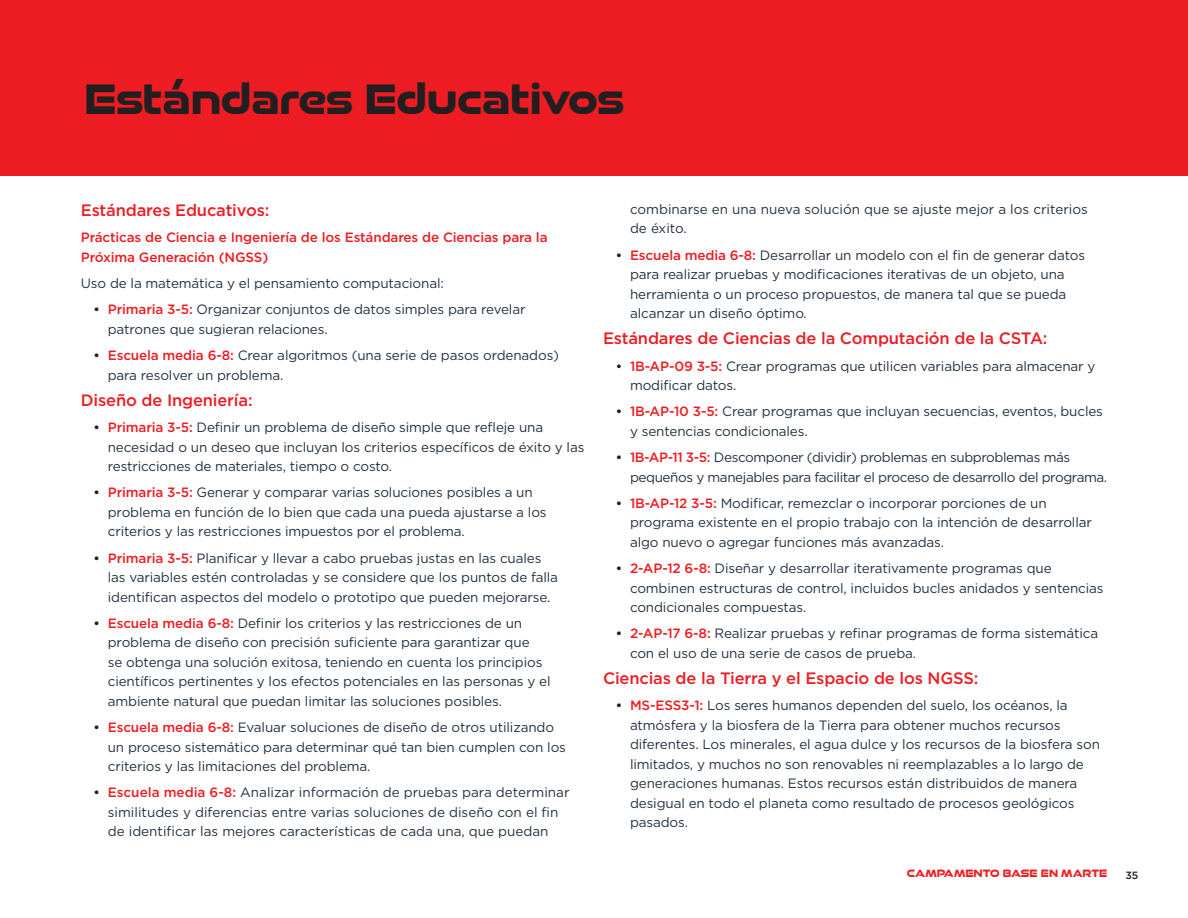
<style>
.page{position:relative;width:1188px;height:918px;background:#fff}
.page>*{position:absolute;margin:0;border:0;box-sizing:border-box;transform-origin:0 0}
.t1{font:700 45px "Good Timing Rg";letter-spacing:-.01em;color:#231f20}
.t2{font:500 16.5px "Gotham";letter-spacing:-.01em;color:#ee1d23}
.t3{font:13.5px/19.5px "Gotham";letter-spacing:-.01em;color:#213242}
.t4{font:13.5px/19.5px "Gotham";letter-spacing:-.03em;color:#213242}
.t5{font:500 13.5px/19.5px "Gotham";letter-spacing:-.01em;color:#ee1d23}
.t6{font:700 11.25px "Good Timing Rg";color:#ee1d23}
.t7{font:500 10.5px "Gotham";color:#231f20}
.s1{font-family:"Myriad Pro";font-size:18px;color:#231f20}
.s2{font-weight:500;color:#ee1d23}
</style>
<div class="page">
<div style="left:0;top:0;width:1188px;height:176px;background:#ee1d23"></div>
<p class="t1" style="left:84px;top:61px;width:542px">Estándares Educativos</p>
<p class="t2" style="left:81px;top:200px;width:190px">Estándares Educativos:</p>
<p class="t5" style="left:81px;top:228px;width:468px">Prácticas de Ciencia e Ingeniería de los Estándares de Ciencias para la<br>Próxima Generación (NGSS)</p>
<p class="t3" style="left:81px;top:273px;width:365px">Uso de la matemática y el pensamiento computacional:</p>
<p class="t3" style="left:108px;top:300px;width:419px;text-indent:-14px"><span class="s1">•</span> <span class="s2">Primaria 3-5:</span> Organizar conjuntos de datos simples para revelar patrones que sugieran relaciones.</p>
<p class="t3" style="left:108px;top:345px;width:453px;text-indent:-14px"><span class="s1">•</span> <span class="s2">Escuela media 6-8:</span> Crear algoritmos (una serie de pasos ordenados) para resolver un problema.</p>
<p class="t2" style="left:81px;top:389px;width:173px">Diseño de Ingeniería:</p>
<p class="t3" style="left:108px;top:417px;width:478px;text-indent:-14px"><span class="s1">•</span> <span class="s2">Primaria 3-5:</span> Definir un problema de diseño simple que refleje una necesidad o un deseo que incluyan los criterios específicos de éxito y las restricciones de materiales, tiempo o costo.</p>
<p class="t3" style="left:108px;top:483px;width:440px;text-indent:-14px"><span class="s1">•</span> <span class="s2">Primaria 3-5:</span> Generar y comparar varias soluciones posibles a un problema en función de lo bien que cada una pueda ajustarse a los criterios y las restricciones impuestos por el problema.</p>
<p class="t3" style="left:108px;top:548px;width:452px;text-indent:-14px"><span class="s1">•</span> <span class="s2">Primaria 3-5:</span> Planificar y llevar a cabo pruebas justas en las cuales las variables estén controladas y se considere que los puntos de falla identifican aspectos del modelo o prototipo que pueden mejorarse.</p>
<p class="t3" style="left:108px;top:613px;width:444px;text-indent:-14px"><span class="s1">•</span> <span class="s2">Escuela media 6-8:</span> Definir los criterios y las restricciones de un problema de diseño con precisión suficiente para garantizar que<br>se obtenga una solución exitosa, teniendo en cuenta los principios científicos pertinentes y los efectos potenciales en las personas y el ambiente natural que puedan limitar las soluciones posibles.</p>
<p class="t3" style="left:108px;top:717px;width:460px;text-indent:-14px"><span class="s1">•</span> <span class="s2">Escuela media 6-8:</span> Evaluar soluciones de diseño de otros utilizando un proceso sistemático para determinar qué tan bien cumplen con los criterios y las limitaciones del problema.</p>
<p class="t3" style="left:94px;top:783px;width:477px;text-align:center"><span class="s1">•</span> <span class="s2">Escuela media 6-8:</span> Analizar información de pruebas para determinar similitudes y diferencias entre varias soluciones de diseño con el fin<br>de identificar las mejores características de cada una, que puedan</p>
<p class="t3" style="left:630px;top:199px;width:459px">combinarse en una nueva solución que se ajuste mejor a los criterios de éxito.</p>
<p class="t3" style="left:630px;top:245px;width:457px;text-indent:-14px"><span class="s1">•</span> <span class="s2">Escuela media 6-8:</span> Desarrollar un modelo con el fin de generar datos para realizar pruebas y modificaciones iterativas de un objeto, una herramienta o un proceso propuestos, de manera tal que se pueda alcanzar un diseño óptimo.</p>
<p class="t2" style="left:603px;top:328px;width:446px">Estándares de Ciencias de la Computación de la CSTA:</p>
<p class="t3" style="left:630px;top:356px;width:467px;text-indent:-14px"><span class="s1">•</span> <span class="s2">1B-AP-09 3-5:</span> Crear programas que utilicen variables para almacenar y modificar datos.</p>
<p class="t3" style="left:630px;top:402px;width:475px;text-indent:-14px"><span class="s1">•</span> <span class="s2">1B-AP-10 3-5:</span> Crear programas que incluyan secuencias, eventos, bucles y sentencias condicionales.</p>
<p class="t4" style="left:630px;top:447px;width:479px;text-indent:-14px"><span class="s1">•</span> <span class="s2">1B-AP-11 3-5:</span> Descomponer (dividir) problemas en subproblemas más pequeños y manejables para facilitar el proceso de desarrollo del programa.</p>
<p class="t3" style="left:630px;top:493px;width:463px;text-indent:-14px"><span class="s1">•</span> <span class="s2">1B-AP-12 3-5:</span> Modificar, remezclar o incorporar porciones de un programa existente en el propio trabajo con la intención de desarrollar algo nuevo o agregar funciones más avanzadas.</p>
<p class="t3" style="left:630px;top:558px;width:475px;text-indent:-14px"><span class="s1">•</span> <span class="s2">2-AP-12 6-8:</span> Diseñar y desarrollar iterativamente programas que combinen estructuras de control, incluidos bucles anidados y sentencias condicionales compuestas.</p>
<p class="t3" style="left:630px;top:624px;width:470px;text-indent:-14px"><span class="s1">•</span> <span class="s2">2-AP-17 6-8:</span> Realizar pruebas y refinar programas de forma sistemática con el uso de una serie de casos de prueba.</p>
<p class="t2" style="left:603px;top:667px;width:377px">Ciencias de la Tierra y el Espacio de los NGSS:</p>
<p class="t3" style="left:630px;top:696px;width:472px;text-indent:-14px"><span class="s1">•</span> <span class="s2">MS-ESS3-1:</span> Los seres humanos dependen del suelo, los océanos, la atmósfera y la biosfera de la Tierra para obtener muchos recursos diferentes. Los minerales, el agua dulce y los recursos de la biosfera son limitados, y muchos no son renovables ni reemplazables a lo largo de generaciones humanas. Estos recursos están distribuidos de manera desigual en todo el planeta como resultado de procesos geológicos pasados.</p>
<p class="t6" style="left:907px;top:864px;width:202px">CAMPAMENTO BASE EN MARTE</p>
<p class="t7" style="left:1125px;top:868px;width:14px">35</p>
</div>
